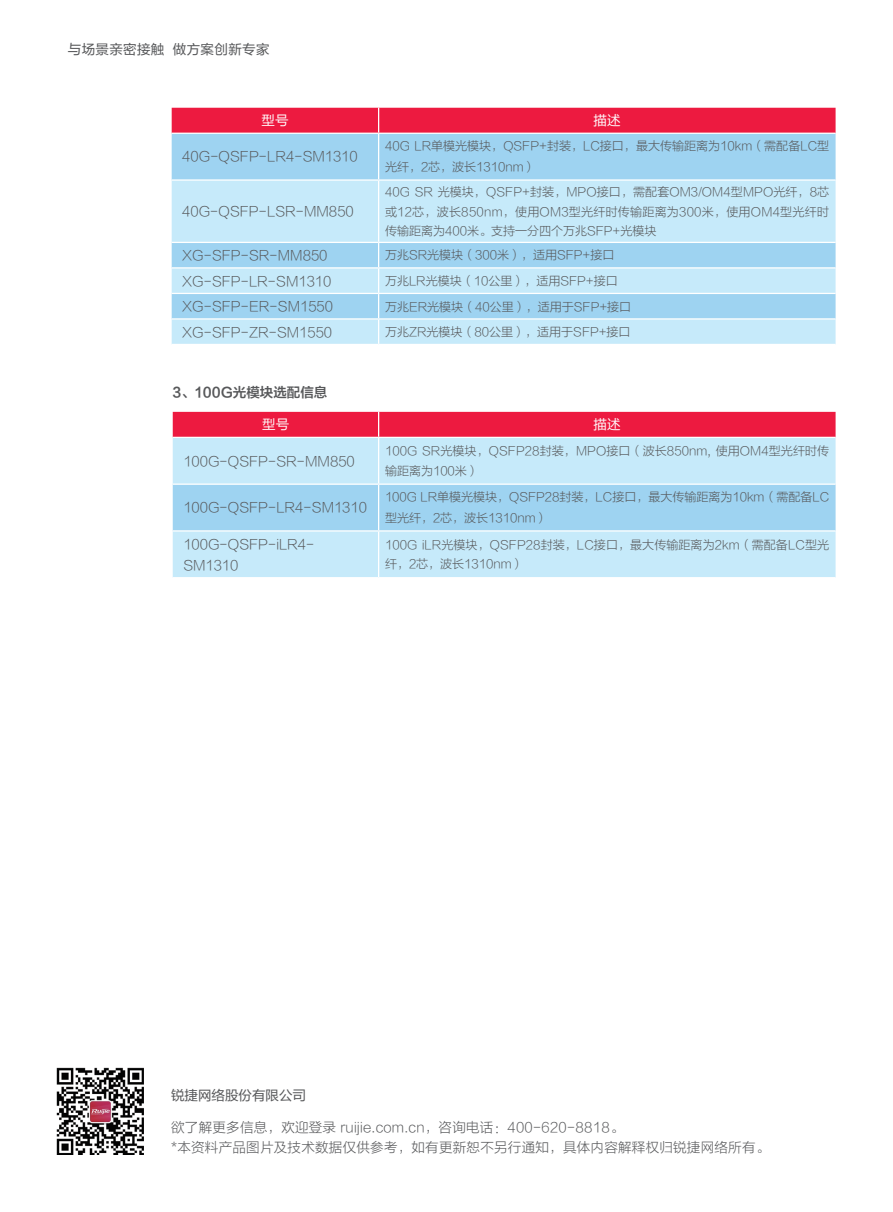
<style>
.page{position:relative;width:893px;height:1212px;background:#fff}
.page>*{position:absolute;margin:0;border:0;box-sizing:border-box;transform-origin:0 0}
.t1{font:13.5px/21px "FZLTXHK GBK1 0";color:#57585a}
.t2{font:13.5px/20px "FZLTXHK GBK1 0";letter-spacing:.02em;color:#57585a}
.t3{font:13.5px "FZLTHJW GB1 0";letter-spacing:.025em;color:#57585a}
.t4{font:13.5px "FZLTZCHK GBK1 0";color:#57585a}
.t5{font:13.5px "FZLTHJW GB1 0";color:#57585a}
.t6{font:13.5px "FZLTHK GBK1 0";color:#fff}
.t7{font:12px/19.5px "FZLTXHK GBK1 0";color:#57585a}
</style>
<div class="page">
<div style="left:173px;top:438px;width:663px;height:139px;background:#c6eafa"></div>
<div style="left:173px;top:485px;width:663px;height:45px;background:#9ed3f1"></div>
<div style="left:173px;top:412px;width:663px;height:25px;background:#ed1a40"></div>
<hr style="left:173px;top:483px;width:206px;height:2px;background:#fff">
<hr style="left:379px;top:483px;width:457px;height:2px;background:#fff">
<hr style="left:378px;top:485px;width:1px;height:45px;background:#fff">
<hr style="left:173px;top:530px;width:206px;height:1px;background:#fff">
<hr style="left:379px;top:530px;width:457px;height:1px;background:#fff">
<hr style="left:378px;top:438px;width:1px;height:45px;background:#fff">
<hr style="left:378px;top:531px;width:1px;height:46px;background:#fff">
<div style="left:172px;top:134px;width:664px;height:45px;background:#9ed3f1"></div>
<svg style="left:172px;top:181px;width:664px;height:163px;background:#bae3f7"></svg>
<div style="left:172px;top:108px;width:664px;height:25px;background:#ed1a40"></div>
<hr style="left:378px;top:134px;width:1px;height:45px;background:#fff">
<hr style="left:172px;top:242px;width:207px;height:1px;background:#fff">
<hr style="left:379px;top:242px;width:457px;height:1px;background:#fff">
<hr style="left:172px;top:267px;width:207px;height:2px;background:#fff">
<hr style="left:379px;top:267px;width:457px;height:2px;background:#fff">
<hr style="left:172px;top:293px;width:207px;height:1px;background:#fff">
<hr style="left:379px;top:293px;width:457px;height:1px;background:#fff">
<hr style="left:172px;top:318px;width:207px;height:2px;background:#fff">
<hr style="left:379px;top:318px;width:457px;height:2px;background:#fff">
<hr style="left:378px;top:181px;width:1px;height:61px;background:#fff">
<svg style="left:378px;top:243px;width:1px;height:101px"></svg>
<img style="left:57px;top:1068px;width:87px;height:87px">
<p class="t3" style="left:68px;top:42px;width:203px">与场景亲密接触 做方案创新专家</p>
<p class="t6" style="left:262px;top:113px;width:28px">型号</p>
<p class="t6" style="left:594px;top:113px;width:28px">描述</p>
<p class="t1" style="left:182px;top:147px;width:177px">40G-QSFP-LR4-SM1310</p>
<p class="t7" style="left:385px;top:136px;width:446px;line-height:21px">40G LR单模光模块，QSFP+封装，LC接口，最大传输距离为10km（需配备LC型光纤，2芯，波长1310nm）</p>
<p class="t1" style="left:182px;top:201px;width:173px">40G-QSFP-LSR-MM850</p>
<p class="t7" style="left:385px;top:182px;width:446px;text-align:justify">40G SR 光模块，QSFP+封装，MPO接口，需配套OM3/OM4型MPO光纤，8芯或12芯，波长850nm，使用OM3型光纤时传输距离为300米，使用OM4型光纤时传输距离为400米。支持一分四个万兆SFP+光模块</p>
<p class="t1" style="left:182px;top:245px;width:147px">XG-SFP-SR-MM850</p>
<p class="t7" style="left:385px;top:246px;width:231px">万兆SR光模块（300米），适用SFP+接口</p>
<p class="t1" style="left:182px;top:271px;width:150px">XG-SFP-LR-SM1310</p>
<p class="t7" style="left:385px;top:271px;width:234px">万兆LR光模块（10公里），适用SFP+接口</p>
<p class="t1" style="left:182px;top:296px;width:152px">XG-SFP-ER-SM1550</p>
<p class="t7" style="left:385px;top:297px;width:248px">万兆ER光模块（40公里），适用于SFP+接口</p>
<p class="t1" style="left:182px;top:322px;width:151px">XG-SFP-ZR-SM1550</p>
<p class="t7" style="left:385px;top:322px;width:247px">万兆ZR光模块（80公里），适用于SFP+接口</p>
<p class="t4" style="left:172px;top:385px;width:157px">3、100G光模块选配信息</p>
<p class="t6" style="left:262px;top:417px;width:28px">型号</p>
<p class="t6" style="left:594px;top:417px;width:28px">描述</p>
<p class="t1" style="left:183px;top:451px;width:173px">100G-QSFP-SR-MM850</p>
<p class="t7" style="left:385px;top:442px;width:446px">100G SR光模块，QSFP28封装，MPO接口（波长850nm, 使用OM4型光纤时传输距离为100米）</p>
<p class="t1" style="left:183px;top:498px;width:185px">100G-QSFP-LR4-SM1310</p>
<p class="t7" style="left:385px;top:487px;width:446px;line-height:21px">100G LR单模光模块，QSFP28封装，LC接口，最大传输距离为10km（需配备LC型光纤，2芯，波长1310nm）</p>
<p class="t1" style="left:183px;top:534px;width:133px">100G-QSFP-iLR4-<br>SM1310</p>
<p class="t7" style="left:385px;top:535px;width:446px">100G iLR光模块，QSFP28封装，LC接口，最大传输距离为2km（需配备LC型光纤，2芯，波长1310nm）</p>
<p class="t5" style="left:171px;top:1088px;width:136px">锐捷网络股份有限公司</p>
<p class="t2" style="left:171px;top:1118px;width:600px">欲了解更多信息，欢迎登录 ruijie.com.cn，咨询电话：400-620-8818。<br>*本资料产品图片及技术数据仅供参考，如有更新恕不另行通知，具体内容解释权归锐捷网络所有。</p>
</div>
